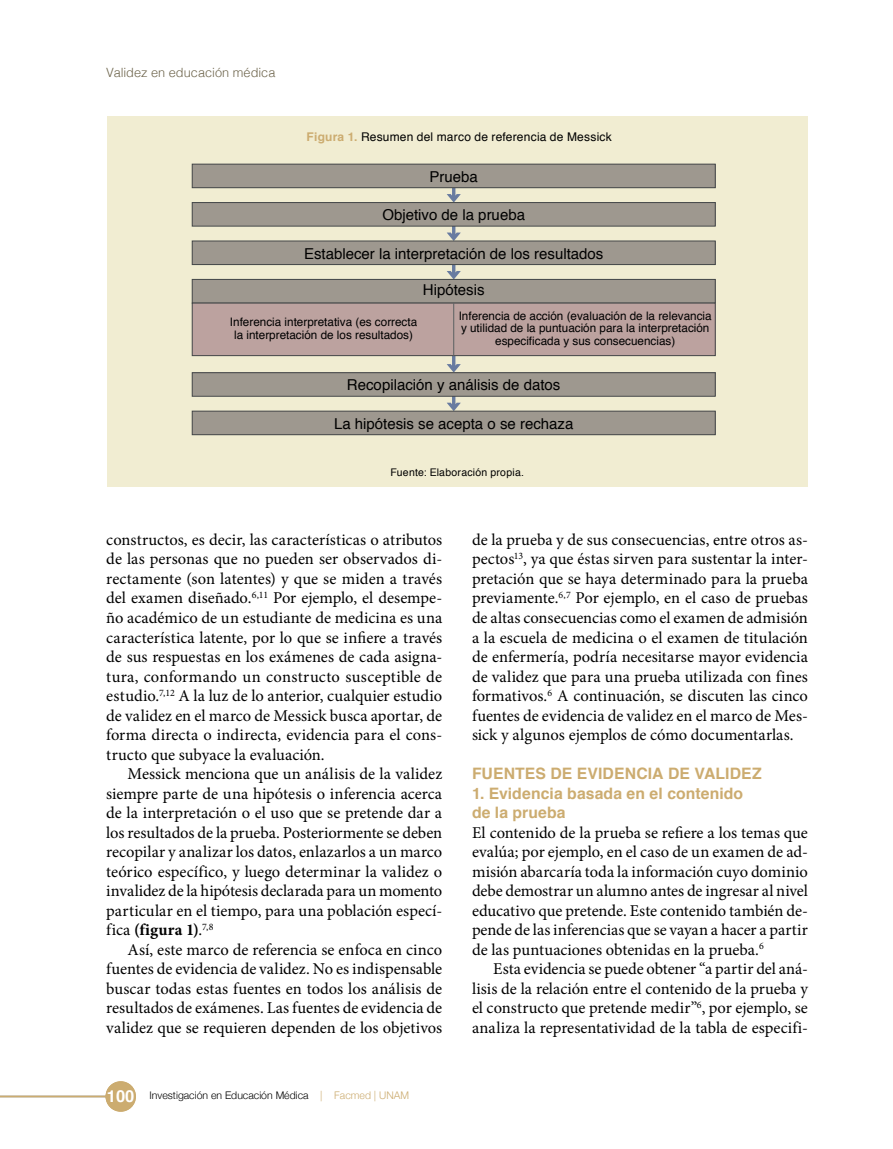
<style>
.page{position:relative;width:893px;height:1149px;background:#fff}
.page>*{position:absolute;margin:0;border:0;box-sizing:border-box;transform-origin:0 0}
.t1{font:16.5px/19.5px "Minion Pro";letter-spacing:.005em;color:#000;text-align:justify}
.t2{font:700 15.75px/19.5px "Helvetica";letter-spacing:.005em;color:#ccac70}
.t3{font:15px "Helvetica";color:#000}
.t4{font:300 12.75px "Helvetica";color:#6d644b}
.t5{font:12px "Helvetica";letter-spacing:.015em;color:#000}
.t6{font:11.7px/12.8px "Helvetica";color:#000;text-align:center}
.t7{font:300 10.5px "Helvetica Neue";color:#000}
.t8{font:10.5px "Helvetica";letter-spacing:.02em;color:#000}
.s1{font-weight:700;color:#ccac70}
.s2{font-weight:700}
.s3{font-family:"Helvetica";font-weight:700;font-size:16.5px;color:#fff}
.s4{color:#ccac70}
</style>
<div class="page">
<div style="left:106px;top:1081px;width:29px;height:29px;background:#ccac70;border-radius:50%"></div>
<div style="left:106px;top:1080px;width:30px;height:31px;border:2px solid #ccac70;border-radius:50%"></div>
<hr style="left:0;top:1095px;width:107px;height:1px;background:#ccac70">
<div style="left:107px;top:116px;width:701px;height:370px;background:#f1edd2"></div>
<svg style="left:447px;top:188px;width:14px;height:14px"></svg>
<svg style="left:447px;top:226px;width:14px;height:15px"></svg>
<svg style="left:447px;top:265px;width:14px;height:14px"></svg>
<svg style="left:447px;top:356px;width:14px;height:16px"></svg>
<svg style="left:447px;top:396px;width:14px;height:15px"></svg>
<div style="left:192px;top:164px;width:523px;height:24px;background:#9e988f"></div>
<div style="left:192px;top:164px;width:523px;height:24px;border:1px solid #454849"></div>
<div style="left:192px;top:202px;width:523px;height:24px;background:#9e988f"></div>
<div style="left:192px;top:202px;width:523px;height:24px;border:1px solid #454849"></div>
<div style="left:192px;top:241px;width:523px;height:23px;background:#9e988f"></div>
<div style="left:192px;top:241px;width:523px;height:24px;border:1px solid #454849"></div>
<div style="left:192px;top:279px;width:523px;height:24px;background:#9e988f"></div>
<div style="left:192px;top:279px;width:523px;height:24px;border:1px solid #454849"></div>
<div style="left:192px;top:303px;width:523px;height:52px;background:#bca29f"></div>
<div style="left:192px;top:303px;width:523px;height:53px;border:1px solid #454849"></div>
<div style="left:192px;top:372px;width:523px;height:24px;background:#9e988f"></div>
<div style="left:192px;top:372px;width:523px;height:24px;border:1px solid #454849"></div>
<div style="left:192px;top:411px;width:523px;height:23px;background:#9e988f"></div>
<div style="left:192px;top:411px;width:523px;height:24px;border:1px solid #454849"></div>
<hr style="left:453px;top:303px;width:1px;height:52px;background:#5d6162">
<p class="t4" style="left:106px;top:61px;width:171px">Validez en educación médica</p>
<p class="t5" style="left:307px;top:127px;width:307px"><span class="s1">Figura 1.</span> Resumen del marco de referencia de Messick</p>
<p class="t3" style="left:430px;top:165px;width:50px">Prueba</p>
<p class="t3" style="left:382px;top:203px;width:144px">Objetivo de la prueba</p>
<p class="t3" style="left:304px;top:242px;width:301px">Establecer la interpretación de los resultados</p>
<p class="t3" style="left:423px;top:278px;width:63px">Hipótesis</p>
<p class="t6" style="left:230px;top:316px;width:189px">Inferencia interpretativa (es correcta la interpretación de los resultados)</p>
<p class="t6" style="left:459px;top:309px;width:254px">Inferencia de acción (evaluación de la relevancia y utilidad de la puntuación para la interpretación especificada y sus consecuencias)</p>
<p class="t3" style="left:347px;top:373px;width:215px">Recopilación y análisis de datos</p>
<p class="t3" style="left:334px;top:412px;width:241px">La hipótesis se acepta o se rechaza</p>
<p class="t8" style="left:391px;top:464px;width:135px">Fuente: Elaboración propia.</p>
<p class="t1" style="left:106px;top:530px;width:337px">constructos, es decir, las características o atributos de las personas que no pueden ser observados di&shy;rectamente (son latentes) y que se miden a través del examen diseñado.<sup>6,11</sup> Por ejemplo, el desempe&shy;ño académico de un estudiante de medicina es una característica latente, por lo que se infiere a través de sus respuestas en los exámenes de cada asigna&shy;tura, conformando un constructo susceptible de estudio.<sup>7,12</sup> A la luz de lo anterior, cualquier estudio de validez en el marco de Messick busca aportar, de forma directa o indirecta, evidencia para el cons&shy;tructo que subyace la evaluación.</p>
<p class="t1" style="left:106px;top:764px;width:337px;text-indent:21px">Messick menciona que un análisis de la validez siempre parte de una hipótesis o inferencia acerca de la interpretación o el uso que se pretende dar a los resultados de la prueba. Posteriormente se deben recopilar y analizar los datos, enlazarlos a un marco teórico específico, y luego determinar la validez o invalidez de la hipótesis declarada para un momento particular en el tiempo, para una población especí&shy;fica <span class="s2">(figura 1)</span>.<sup>7,8</sup></p>
<p class="t1" style="left:106px;top:939px;width:337px;text-indent:21px">Así, este marco de referencia se enfoca en cinco fuentes de evidencia de validez. No es indispensable buscar todas estas fuentes en todos los análisis de resultados de exámenes. Las fuentes de evidencia de validez que se requieren dependen de los objetivos</p>
<p class="t7" style="left:107px;top:1086px;width:304px"><span class="s3">100</span> Investigación en Educación Médica <span class="s4">| Facmed | UNAM</span></p>
<p class="t1" style="left:472px;top:530px;width:337px">de la prueba y de sus consecuencias, entre otros as&shy;pectos<sup>13</sup>, ya que éstas sirven para sustentar la inter&shy;pretación que se haya determinado para la prueba previamente.<sup>6,7</sup> Por ejemplo, en el caso de pruebas de altas consecuencias como el examen de admisión a la escuela de medicina o el examen de titulación de enfermería, podría necesitarse mayor evidencia de validez que para una prueba utilizada con fines formativos.<sup>6</sup> A continuación, se discuten las cinco fuentes de evidencia de validez en el marco de Mes&shy;sick y algunos ejemplos de cómo documentarlas.</p>
<p class="t2" style="left:472px;top:763px;width:291px">FUENTES DE EVIDENCIA DE VALIDEZ</p>
<p class="t2" style="left:472px;top:783px;width:273px">1. Evidencia basada en el contenido de la prueba</p>
<p class="t1" style="left:472px;top:822px;width:337px">El contenido de la prueba se refiere a los temas que evalúa; por ejemplo, en el caso de un examen de ad&shy;misión abarcaría toda la información cuyo dominio debe demostrar un alumno antes de ingresar al nivel educativo que pretende. Este contenido también de&shy;pende de las inferencias que se vayan a hacer a partir de las puntuaciones obtenidas en la prueba.<sup>6</sup></p>
<p class="t1" style="left:472px;top:959px;width:337px;text-indent:21px">Esta evidencia se puede obtener “a partir del aná&shy;lisis de la relación entre el contenido de la prueba y el constructo que pretende medir”<sup>6</sup>, por ejemplo, se analiza la representatividad de la tabla de especifi-</p>
</div>
